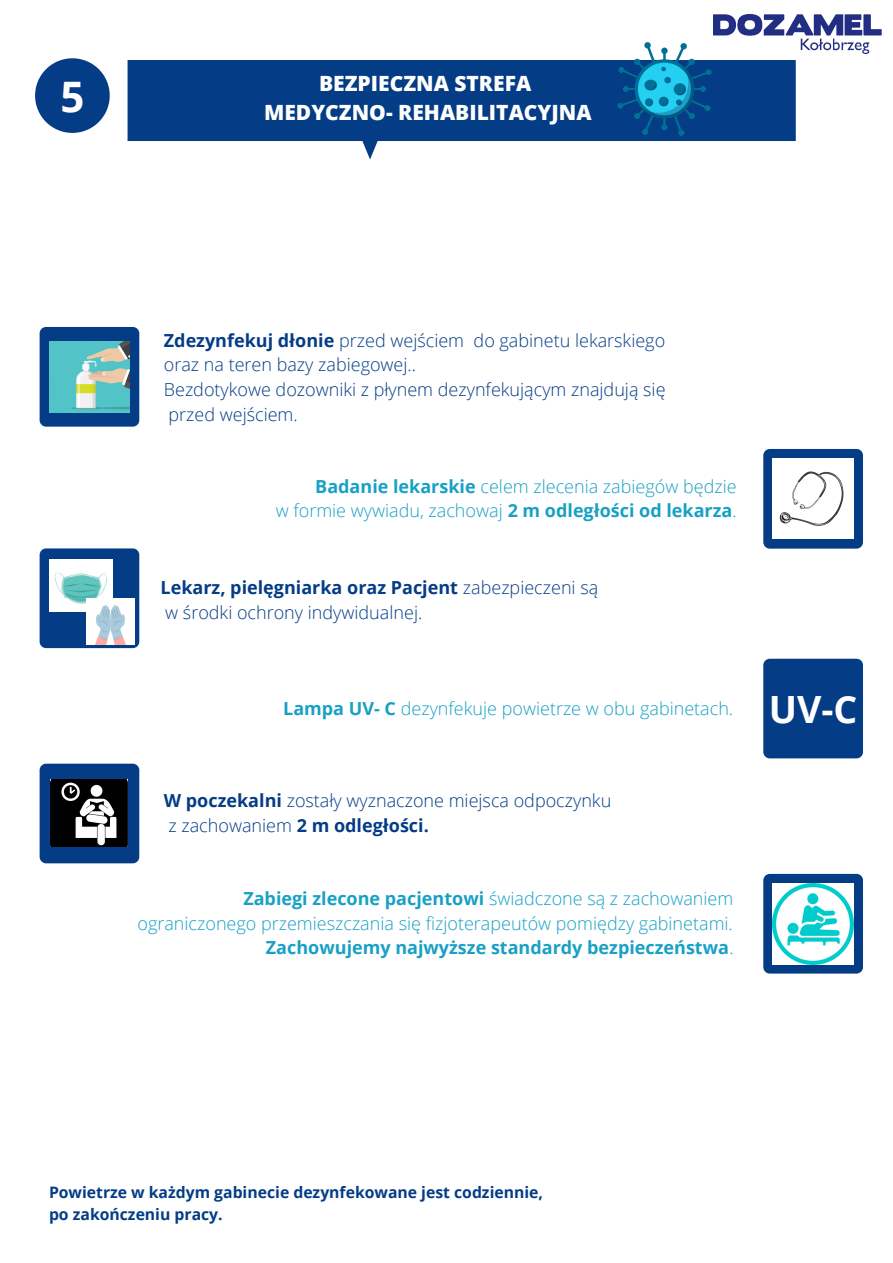
<style>
.page{position:relative;width:893px;height:1263px;background:#fff}
.page>*{position:absolute;margin:0;border:0;box-sizing:border-box;transform-origin:0 0}
.t1{font:700 42px "Open Sans";color:#fff}
.t2{font:800 21px "Open Sans";color:#fff}
.t3{font:300 18px/24.8px "Open Sans";color:#18a0c5;text-align:right}
.t4{font:300 18px/24.8px "Open Sans";color:#043c86}
.t5{font:700 15.75px/22px "Open Sans";color:#043c86}
.s1{font-weight:700}
.s2{font-weight:700;font-size:37.5px;color:#fff}
</style>
<div class="page">
<img style="left:714px;top:14px;width:167px;height:40px">
<svg style="left:128px;top:60px;width:668px;height:99px;fill:#043c86"></svg>
<img style="left:612px;top:36px;width:105px;height:105px">
<svg style="left:35px;top:58px;width:75px;height:75px"></svg>
<div style="left:40px;top:327px;width:99px;height:100px;background:#043c86;border-radius:6px"></div>
<img style="left:49px;top:341px;width:80px;height:71px">
<div style="left:763px;top:449px;width:100px;height:100px;background:#043c86;border-radius:6px"></div>
<img style="left:772px;top:459px;width:81px;height:79px">
<div style="left:40px;top:548px;width:99px;height:100px;background:#043c86;border-radius:6px"></div>
<img style="left:49px;top:560px;width:64px;height:51px">
<img style="left:86px;top:598px;width:49px;height:47px">
<div style="left:763px;top:659px;width:100px;height:99px;background:#043c86;border-radius:6px"></div>
<div style="left:763px;top:874px;width:100px;height:99px;background:#043c86;border-radius:6px"></div>
<img style="left:772px;top:883px;width:81px;height:81px">
<div style="left:40px;top:764px;width:99px;height:99px;background:#043c86;border-radius:6px"></div>
<img style="left:51px;top:780px;width:77px;height:67px">
<h1 class="t1" style="left:60px;top:67px;width:25px">5</h1>
<p class="t2" style="left:319px;top:68px;width:214px">BEZPIECZNA STREFA</p>
<p class="t2" style="left:264px;top:97px;width:329px">MEDYCZNO- REHABILITACYJNA</p>
<p class="t4" style="left:164px;top:327px;width:503px"><span class="s1">Zdezynfekuj dłonie</span> przed wejściem do gabinetu lekarskiego oraz na teren bazy zabiegowej..<br>Bezdotykowe dozowniki z płynem dezynfekującym znajdują się przed wejściem.</p>
<p class="t3" style="left:276px;top:473px;width:463px"><span class="s1">Badanie lekarskie</span> celem zlecenia zabiegów będzie<br>w formie wywiadu, zachowaj <span class="s1">2 m odległości od lekarza</span>.</p>
<p class="t4" style="left:161px;top:575px;width:439px"><span class="s1">Lekarz, pielęgniarka oraz Pacjent</span> zabezpieczeni są w środki ochrony indywidualnej.</p>
<p class="t3" style="left:283px;top:696px;width:576px"><span class="s1">Lampa UV- C</span> dezynfekuje powietrze w obu gabinetach. <span class="s2">UV-C</span></p>
<p class="t4" style="left:164px;top:788px;width:449px"><span class="s1">W poczekalni</span> zostały wyznaczone miejsca odpoczynku z zachowaniem <span class="s1">2 m odległości.</span></p>
<p class="t3" style="left:137px;top:885px;width:598px"><span class="s1">Zabiegi zlecone pacjentowi</span> świadczone są z zachowaniem ograniczonego przemieszczania się fizjoterapeutów pomiędzy gabinetami.<br><span class="s1">Zachowujemy najwyższe standardy bezpieczeństwa</span>.</p>
<p class="t5" style="left:49px;top:1181px;width:495px">Powietrze w każdym gabinecie dezynfekowane jest codziennie, po zakończeniu pracy.</p>
</div>
